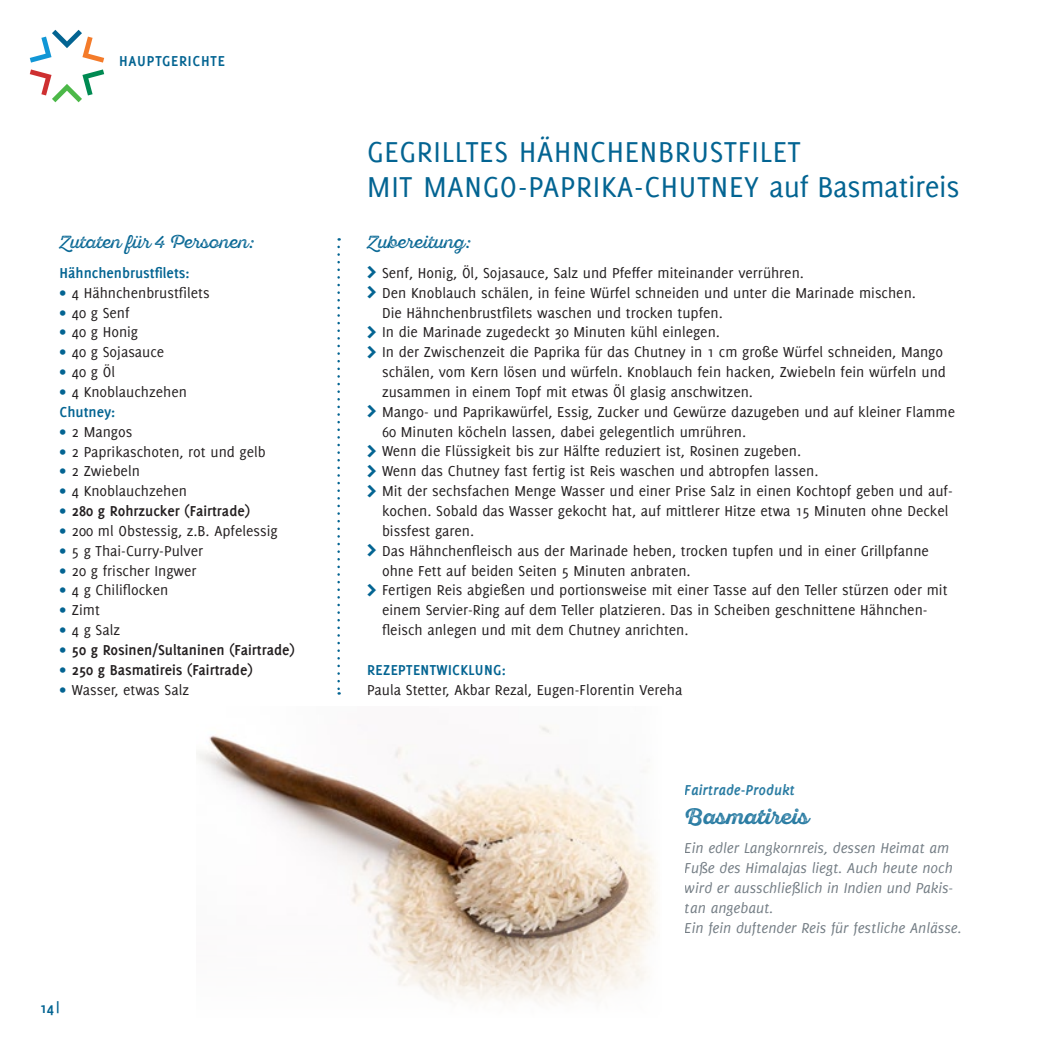
<style>
.page{position:relative;width:1042px;height:1042px;background:#fff}
.page>*{position:absolute;margin:0;border:0;box-sizing:border-box;transform-origin:0 0}
.t1{font:31.5px/35px "Delicious";letter-spacing:.025em;color:#036492}
.t2{font:21px "Sant Elia Rough Alt Bold Two";color:#036492}
.t3{font:17.5px "Sant Elia Rough Alt Two";color:#036492}
.t4{font:15.75px/19.8px "Delicious";color:#231f20}
.t5{font:italic 15.75px/19.8px "Delicious";color:#5b666f}
.t6{font:700 15.75px "Delicious";color:#231f20}
.t7{font:700 15.75px "Delicious";letter-spacing:.025em;color:#036492}
.t8{font:700 15.75px "Delicious";color:#036492}
.t9{font:italic 700 15.75px "Delicious";color:#036492}
.t10{font:700 15.75px "Delicious";letter-spacing:.05em;color:#036492}
.s1{color:#036492}
.s2{font-weight:700;color:#036492}
.s3{font-weight:400;color:#036492}
.s4{font-weight:700;font-size:31.5px;color:#036492}
</style>
<div class="page">
<svg style="left:337px;top:247px;width:3px;height:447px"></svg>
<svg style="left:30px;top:30px;width:74px;height:33px"></svg>
<svg style="left:30px;top:69px;width:74px;height:33px"></svg>
<img style="left:196px;top:725px;width:460px;height:277px">
<p class="t10" style="left:119px;top:51px;width:107px">HAUPTGERICHTE</p>
<p class="t3" style="left:60px;top:232px;width:196px">Zutaten für 4 Personen:</p>
<p class="t8" style="left:60px;top:264px;width:131px">Hähnchenbrustfilets:</p>
<p class="t4" style="left:60px;top:282px;width:152px"><span class="s1">•</span> 4 Hähnchenbrustfilets</p>
<p class="t4" style="left:60px;top:302px;width:72px"><span class="s1">•</span> 40 g Senf</p>
<p class="t4" style="left:60px;top:322px;width:80px"><span class="s1">•</span> 40 g Honig</p>
<p class="t4" style="left:60px;top:342px;width:106px"><span class="s1">•</span> 40 g Sojasauce</p>
<p class="t4" style="left:60px;top:362px;width:57px"><span class="s1">•</span> 40 g Öl</p>
<p class="t4" style="left:60px;top:382px;width:129px"><span class="s1">•</span> 4 Knoblauchzehen<br><span class="s2">Chutney:</span></p>
<p class="t4" style="left:60px;top:421px;width:74px"><span class="s1">•</span> 2 Mangos</p>
<p class="t4" style="left:60px;top:441px;width:208px"><span class="s1">•</span> 2 Paprikaschoten, rot und gelb</p>
<p class="t4" style="left:60px;top:461px;width:82px"><span class="s1">•</span> 2 Zwiebeln</p>
<p class="t4" style="left:60px;top:481px;width:129px"><span class="s1">•</span> 4 Knoblauchzehen</p>
<p class="t6" style="left:60px;top:502px;width:192px"><span class="s3">•</span> 280 g Rohrzucker (Fairtrade)</p>
<p class="t4" style="left:60px;top:521px;width:220px"><span class="s1">•</span> 200 ml Obstessig, z.B. Apfelessig</p>
<p class="t4" style="left:60px;top:540px;width:145px"><span class="s1">•</span> 5 g Thai-Curry-Pulver</p>
<p class="t4" style="left:60px;top:560px;width:138px"><span class="s1">•</span> 20 g frischer Ingwer</p>
<p class="t4" style="left:60px;top:580px;width:110px"><span class="s1">•</span> 4 g Chiliflocken</p>
<p class="t4" style="left:60px;top:600px;width:42px"><span class="s1">•</span> Zimt</p>
<p class="t4" style="left:60px;top:620px;width:62px"><span class="s1">•</span> 4 g Salz</p>
<p class="t6" style="left:60px;top:641px;width:237px"><span class="s3">•</span> 50 g Rosinen/Sultaninen (Fairtrade)</p>
<p class="t6" style="left:60px;top:661px;width:195px"><span class="s3">•</span> 250 g Basmatireis (Fairtrade)</p>
<p class="t4" style="left:60px;top:679px;width:131px"><span class="s1">•</span> Wasser, etwas Salz</p>
<p class="t7" style="left:40px;top:999px;width:21px">14 |</p>
<h1 class="t1" style="left:367px;top:133px;width:594px">GEGRILLTES HÄHNCHENBRUSTFILET<br>MIT MANGO-PAPRIKA-CHUTNEY auf Basmatireis</h1>
<p class="t3" style="left:367px;top:232px;width:105px">Zubereitung:</p>
<p class="t4" style="left:367px;top:263px;width:438px"><span class="s4">&gt;</span> Senf, Honig, Öl, Sojasauce, Salz und Pfeffer miteinander verrühren.</p>
<p class="t4" style="left:367px;top:282px;width:550px"><span class="s4">&gt;</span> Den Knoblauch schälen, in feine Würfel schneiden und unter die Marinade mischen.</p>
<p class="t4" style="left:382px;top:302px;width:342px">Die Hähnchenbrustfilets waschen und trocken tupfen.</p>
<p class="t4" style="left:367px;top:322px;width:354px"><span class="s4">&gt;</span> In die Marinade zugedeckt 30 Minuten kühl einlegen.</p>
<p class="t4" style="left:367px;top:342px;width:577px"><span class="s4">&gt;</span> In der Zwischenzeit die Paprika für das Chutney in 1 cm große Würfel schneiden, Mango</p>
<p class="t4" style="left:382px;top:362px;width:565px">schälen, vom Kern lösen und würfeln. Knoblauch fein hacken, Zwiebeln fein würfeln und</p>
<p class="t4" style="left:382px;top:382px;width:372px">zusammen in einem Topf mit etwas Öl glasig anschwitzen.</p>
<p class="t4" style="left:367px;top:401px;width:589px"><span class="s4">&gt;</span> Mango- und Paprikawürfel, Essig, Zucker und Gewürze dazugeben und auf kleiner Flamme</p>
<p class="t4" style="left:382px;top:421px;width:365px">60 Minuten köcheln lassen, dabei gelegentlich umrühren.</p>
<p class="t4" style="left:367px;top:441px;width:435px"><span class="s4">&gt;</span> Wenn die Flüssigkeit bis zur Hälfte reduziert ist, Rosinen zugeben.</p>
<p class="t4" style="left:367px;top:461px;width:453px"><span class="s4">&gt;</span> Wenn das Chutney fast fertig ist Reis waschen und abtropfen lassen.</p>
<p class="t4" style="left:367px;top:481px;width:587px"><span class="s4">&gt;</span> Mit der sechsfachen Menge Wasser und einer Prise Salz in einen Kochtopf geben und auf-</p>
<p class="t4" style="left:382px;top:501px;width:568px">kochen. Sobald das Wasser gekocht hat, auf mittlerer Hitze etwa 15 Minuten ohne Deckel</p>
<p class="t4" style="left:382px;top:521px;width:94px">bissfest garen.</p>
<p class="t4" style="left:367px;top:540px;width:563px"><span class="s4">&gt;</span> Das Hähnchenfleisch aus der Marinade heben, trocken tupfen und in einer Grillpfanne</p>
<p class="t4" style="left:382px;top:560px;width:310px">ohne Fett auf beiden Seiten 5 Minuten anbraten.</p>
<p class="t4" style="left:367px;top:580px;width:582px"><span class="s4">&gt;</span> Fertigen Reis abgießen und portionsweise mit einer Tasse auf den Teller stürzen oder mit</p>
<p class="t4" style="left:382px;top:600px;width:547px">einem Servier-Ring auf dem Teller platzieren. Das in Scheiben geschnittene Hähnchen-</p>
<p class="t4" style="left:382px;top:620px;width:308px">fleisch anlegen und mit dem Chutney anrichten.</p>
<p class="t7" style="left:367px;top:661px;width:140px">REZEPTENTWICKLUNG:</p>
<p class="t4" style="left:367px;top:679px;width:317px">Paula Stetter, Akbar Rezal, Eugen-Florentin Vereha</p>
<p class="t9" style="left:685px;top:781px;width:112px">Fairtrade-Produkt</p>
<h2 class="t2" style="left:685px;top:804px;width:125px">Basmatireis</h2>
<p class="t5" style="left:685px;top:838px;width:279px">Ein edler Langkornreis, dessen Heimat am Fuße des Himalajas liegt. Auch heute noch wird er ausschließlich in Indien und Pakis&shy;tan angebaut.<br>Ein fein duftender Reis für festliche Anlässe.</p>
</div>
